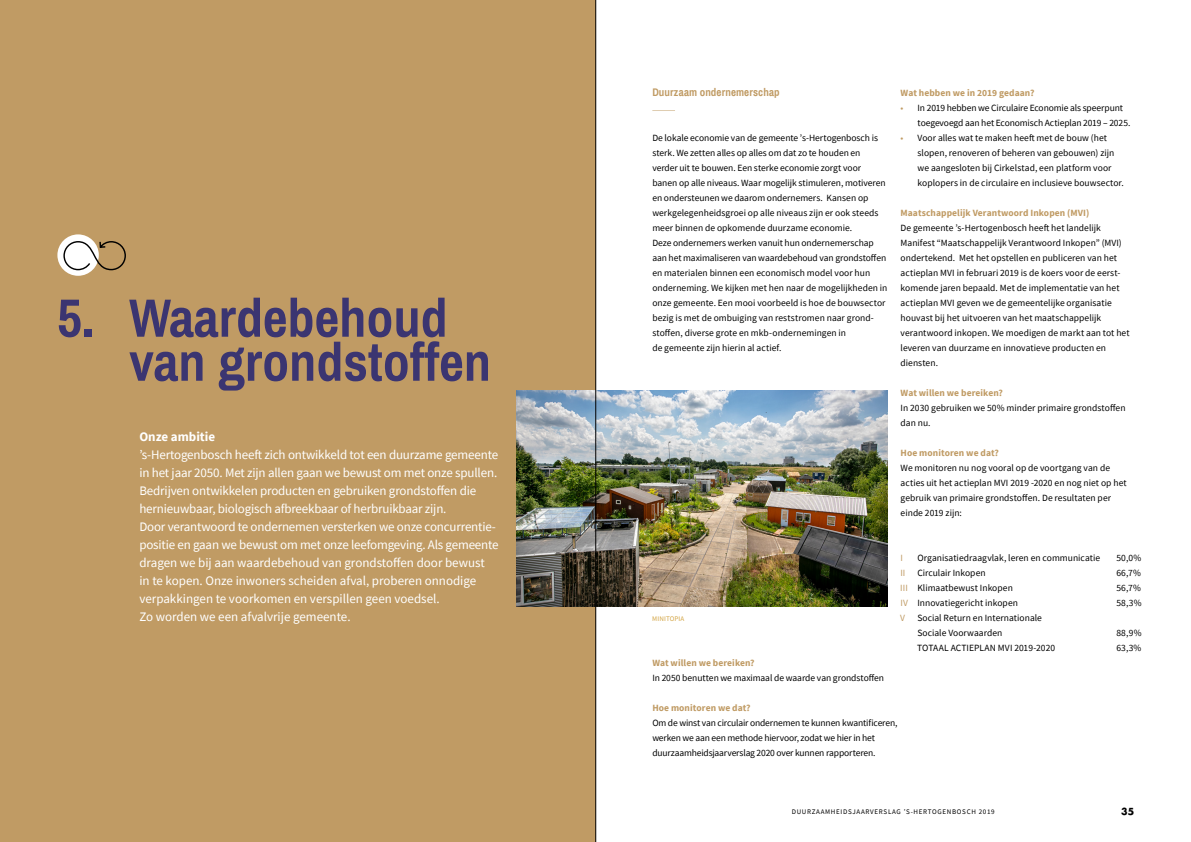
<style>
.page{position:relative;width:1191px;height:842px;background:#fff}
.page>*{position:absolute;margin:0;border:0;box-sizing:border-box;transform-origin:0 0}
.t1{font:700 54px/44px "Archivo Narrow";color:#3b3571}
.t2{font:13px/18px "Source Sans Pro";letter-spacing:-.01em;color:#fff}
.t3{font:700 13px "Source Sans Pro";color:#fff}
.t4{font:700 11px "Archivo Narrow";letter-spacing:.01em;color:#c09b64}
.t5{font:9.5px/15px "Source Sans Pro";color:#000}
.t6{font:700 9.5px "Source Sans Pro";letter-spacing:.01em;color:#c09b64}
.t7{font:9.5px "Source Sans Pro";color:#c09b64}
.t8{font:700 9.5px "Futura Std";color:#000}
.t9{font:7px "Source Sans Pro";letter-spacing:.1em;color:#000}
.t10{font:7px "Source Sans Pro";letter-spacing:.015em;color:#d3a443}
.s1{color:#c09b64}
</style>
<div class="page">
<div style="left:0;top:0;width:595px;height:842px;background:#c09b64"></div>
<svg style="left:57px;top:234px;width:42px;height:42px"></svg>
<svg style="left:63px;top:240px;width:63px;height:31px"></svg>
<svg style="left:652px;top:110px;width:23px;height:1px"></svg>
<img style="left:516px;top:391px;width:371px;height:215px">
<hr style="left:595px;top:0;width:1px;height:842px;background:#000">
<h1 class="t1" style="left:129px;top:296px;width:363px;text-indent:-72px">5. Waardebehoud van grondstoffen</h1>
<h2 class="t3" style="left:139px;top:427px;width:77px">Onze ambitie</h2>
<p class="t2" style="left:139px;top:445px;width:361px">’s-Hertogenbosch heeft zich ontwikkeld tot een duurzame gemeente in het jaar 2050. Met zijn allen gaan we bewust om met onze spullen.<br>Bedrijven ontwikkelen producten en gebruiken grondstoffen die hernieuwbaar, biologisch afbreekbaar of herbruikbaar zijn.<br>Door verantwoord te ondernemen versterken we onze concurrentie&shy;positie en gaan we bewust om met onze leefomgeving. Als gemeente dragen we bij aan waardebehoud van grondstoffen door bewust<br>in te kopen. Onze inwoners scheiden afval, proberen onnodige verpakkingen te voorkomen en verspillen geen voedsel.<br>Zo worden we een afvalvrije gemeente.</p>
<p class="t4" style="left:652px;top:85px;width:129px">Duurzaam ondernemerschap</p>
<p class="t5" style="left:652px;top:130px;width:236px">De lokale economie van de gemeente ’s-Hertogenbosch is sterk. We zetten alles op alles om dat zo te houden en verder uit te bouwen. Een sterke economie zorgt voor banen op alle niveaus. Waar mogelijk stimuleren, motiveren en ondersteunen we daarom ondernemers. Kansen op werkgelegenheidsgroei op alle niveaus zijn er ook steeds meer binnen de opkomende duurzame economie.<br>Deze ondernemers werken vanuit hun ondernemerschap aan het maximaliseren van waardebehoud van grondstoffen en materialen binnen een economisch model voor hun onderneming. We kijken met hen naar de mogelijkheden in onze gemeente. Een mooi voorbeeld is hoe de bouwsector bezig is met de ombuiging van reststromen naar grond&shy;stoffen, diverse grote en mkb-ondernemingen in<br>de gemeente zijn hierin al actief.</p>
<p class="t6" style="left:900px;top:86px;width:135px">Wat hebben we in 2019 gedaan?</p>
<p class="t5" style="left:917px;top:100px;width:214px;text-indent:-17px"><span class="s1">•</span> In 2019 hebben we Circulaire Economie als speerpunt toegevoegd aan het Economisch Actieplan 2019 – 2025.</p>
<p class="t5" style="left:917px;top:130px;width:208px;text-indent:-17px"><span class="s1">•</span> Voor alles wat te maken heeft met de bouw (het slopen, renoveren of beheren van gebouwen) zijn we aangesloten bij Cirkelstad, een platform voor koplopers in de circulaire en inclusieve bouwsector.</p>
<p class="t6" style="left:900px;top:206px;width:190px">Maatschappelijk Verantwoord Inkopen (MVI)</p>
<p class="t5" style="left:900px;top:220px;width:230px">De gemeente ’s-Hertogenbosch heeft het landelijk Manifest “Maatschappelijk Verantwoord Inkopen” (MVI) ondertekend. Met het opstellen en publiceren van het actieplan MVI in februari 2019 is de koers voor de eerst&shy;komende jaren bepaald. Met de implementatie van het actieplan MVI geven we de gemeentelijke organisatie houvast bij het uitvoeren van het maatschappelijk verantwoord inkopen. We moedigen de markt aan tot het leveren van duurzame en innovatieve producten en diensten.</p>
<p class="t6" style="left:900px;top:386px;width:104px">Wat willen we bereiken?</p>
<p class="t5" style="left:900px;top:400px;width:226px">In 2030 gebruiken we 50% minder primaire grondstoffen dan nu.</p>
<p class="t6" style="left:900px;top:446px;width:100px">Hoe monitoren we dat?</p>
<p class="t5" style="left:900px;top:460px;width:228px">We monitoren nu nog vooral op de voortgang van de acties uit het actieplan MVI 2019 -2020 en nog niet op het gebruik van primaire grondstoffen. De resultaten per einde 2019 zijn:</p>
<p class="t10" style="left:652px;top:614px;width:34px">MINITOPIA</p>
<p class="t7" style="left:900px;top:552px;width:4px">I</p>
<p class="t5" style="left:917px;top:550px;width:184px">Organisatiedraagvlak, leren en communicatie</p>
<p class="t5" style="left:1116px;top:550px;width:26px">50,0%</p>
<p class="t7" style="left:900px;top:567px;width:7px">II</p>
<p class="t5" style="left:917px;top:565px;width:70px">Circulair Inkopen</p>
<p class="t5" style="left:1116px;top:565px;width:26px">66,7%</p>
<p class="t5" style="left:900px;top:580px;width:114px"><span class="s1">III</span> Klimaatbewust Inkopen</p>
<p class="t5" style="left:1116px;top:580px;width:26px">56,7%</p>
<p class="t5" style="left:900px;top:595px;width:119px"><span class="s1">IV</span> Innovatiegericht inkopen</p>
<p class="t5" style="left:1116px;top:595px;width:27px">58,3%</p>
<p class="t7" style="left:900px;top:612px;width:6px">V</p>
<p class="t5" style="left:917px;top:610px;width:126px">Social Return en Internationale<br>Sociale Voorwaarden</p>
<p class="t5" style="left:1116px;top:625px;width:27px">88,9%</p>
<p class="t5" style="left:917px;top:640px;width:139px">TOTAAL ACTIEPLAN MVI 2019-2020</p>
<p class="t5" style="left:1116px;top:640px;width:27px">63,3%</p>
<p class="t6" style="left:652px;top:656px;width:104px">Wat willen we bereiken?</p>
<p class="t5" style="left:652px;top:670px;width:233px">In 2050 benutten we maximaal de waarde van grondstoffen</p>
<p class="t6" style="left:652px;top:701px;width:100px">Hoe monitoren we dat?</p>
<p class="t5" style="left:652px;top:715px;width:247px">Om de winst van circulair ondernemen te kunnen kwantificeren, werken we aan een methode hiervoor, zodat we hier in het duurzaamheidsjaarverslag 2020 over kunnen rapporteren.</p>
<p class="t9" style="left:791px;top:808px;width:204px">DUURZAAMHEIDSJAARVERSLAG ’S-HERTOGENBOSCH 2019</p>
<p class="t8" style="left:1121px;top:805px;width:15px">35</p>
</div>
